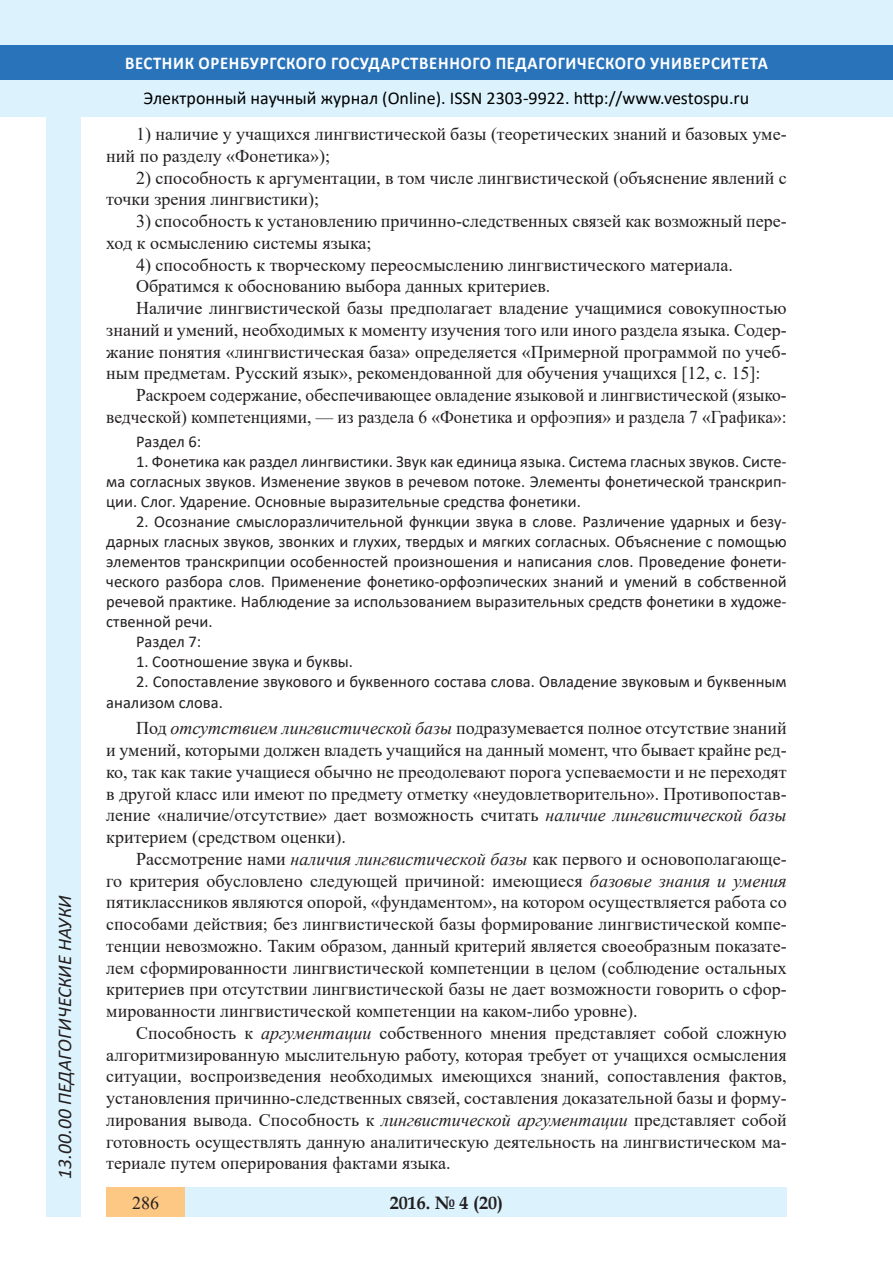
<style>
.page{position:relative;width:893px;height:1263px;background:#fff}
.page>*{position:absolute;margin:0;border:0;box-sizing:border-box;transform-origin:0 0}
.t1{font:italic 19.5px "Calibri";color:#231f20}
.Стиль2{font:18px/21.8px "Times New Roman";color:#231f20;text-align:justify}
.t2{font:18px "Calibri";color:#000}
.t3{font:700 18px "Calibri";letter-spacing:.04em;color:#fff;scale:.93 1}
.t4{font:700 18px "Book Antiqua";color:#231f20}
.Стиль2-2{font:16.5px/20px "Calibri";color:#231f20;text-align:justify}
.s1{font-style:italic}
</style>
<div class="page">
<div style="left:0;top:0;width:893px;height:116px;background:#dcf2fc"></div>
<div style="left:0;top:45px;width:893px;height:34px;background:#2873ba"></div>
<div style="left:106px;top:1188px;width:681px;height:29px;background:#dcf2fc"></div>
<div style="left:106px;top:1188px;width:79px;height:29px;background:#fdc784"></div>
<div style="left:47px;top:116px;width:34px;height:1101px;background:#dcf2fc"></div>
<p class="t1" style="left:51px;top:1179px;width:285px;rotate:-90deg">13.00.00 ПЕДАГОГИЧЕСКИЕ НАУКИ</p>
<p class="t1" style="left:51px;top:1105px;width:206px;rotate:-90deg">БИОЛОГИЧЕСКИЕ НАУКИ</p>
<p class="t1" style="left:51px;top:1179px;width:11px;rotate:-90deg">0</p>
<p class="t3" style="left:125px;top:50px;width:693px">ВЕСТНИК ОРЕНБУРГСКОГО ГОСУДАРСТВЕННОГО ПЕДАГОГИЧЕСКОГО УНИВЕРСИТЕТА</p>
<p class="t2" style="left:144px;top:85px;width:607px">Электронный научный журнал (Online). ISSN 2303-9922. http://www.vestospu.ru</p>
<p class="t2" style="left:583px;top:85px;width:13px">t</p>
<p class="Стиль2" style="left:106px;top:123px;width:682px;text-indent:30px">1) наличие у учащихся лингвистической базы (теоретических знаний и базовых уме&shy;ний по разделу «Фонетика»);</p>
<p class="Стиль2" style="left:106px;top:166px;width:682px;text-indent:30px">2) способность к аргументации, в том числе лингвистической (объяснение явлений с точки зрения лингвистики);</p>
<p class="Стиль2" style="left:106px;top:210px;width:682px;text-indent:30px">3) способность к установлению причинно-следственных связей как возможный пере&shy;ход к осмыслению системы языка;</p>
<p class="Стиль2" style="left:136px;top:253px;width:598px">4) способность к творческому переосмыслению лингвистического материала.</p>
<p class="Стиль2" style="left:136px;top:275px;width:416px">Обратимся к обоснованию выбора данных критериев.</p>
<p class="Стиль2" style="left:106px;top:297px;width:682px;text-indent:30px">Наличие лингвистической базы предполагает владение учащимися совокупностью знаний и умений, необходимых к моменту изучения того или иного раздела языка. Содер&shy;жание понятия «лингвистическая база» определяется «Примерной программой по учеб&shy;ным предметам. Русский язык», рекомендованной для обучения учащихся [12, с. 15]:</p>
<p class="Стиль2" style="left:106px;top:384px;width:682px;text-align:right">Раскроем содержание, обеспечивающее овладение языковой и лингвистической (языко&shy;ведческой) компетенциями, — из раздела 6 «Фонетика и орфоэпия» и раздела 7 «Графика»:</p>
<p class="Стиль2-2" style="left:136px;top:431px;width:67px">Раздел 6:</p>
<p class="Стиль2-2" style="left:106px;top:451px;width:682px;text-indent:30px">1. Фонетика как раздел лингвистики. Звук как единица языка. Система гласных звуков. Систе&shy;ма согласных звуков. Изменение звуков в речевом потоке. Элементы фонетической транскрип&shy;ции. Слог. Ударение. Основные выразительные средства фонетики.</p>
<p class="Стиль2-2" style="left:106px;top:511px;width:682px;text-indent:30px">2. Осознание смыслоразличительной функции звука в слове. Различение ударных и безу&shy;дарных гласных звуков, звонких и глухих, твердых и мягких согласных. Объяснение с помощью элементов транскрипции особенностей произношения и написания слов. Проведение фонети&shy;ческого разбора слов. Применение фонетико-орфоэпических знаний и умений в собственной речевой практике. Наблюдение за использованием выразительных средств фонетики в художе&shy;ственной речи.</p>
<p class="Стиль2-2" style="left:136px;top:631px;width:67px">Раздел 7:</p>
<p class="Стиль2-2" style="left:136px;top:651px;width:218px">1. Соотношение звука и буквы.</p>
<p class="Стиль2-2" style="left:106px;top:670px;width:682px;line-height:21.8px;text-indent:30px">2. Сопоставление звукового и буквенного состава слова. Овладение звуковым и буквенным анализом слова.</p>
<p class="Стиль2" style="left:106px;top:717px;width:682px;text-indent:30px">Под <span class="s1">отсутствием лингвистической базы</span> подразумевается полное отсутствие знаний и умений, которыми должен владеть учащийся на данный момент, что бывает крайне ред&shy;ко, так как такие учащиеся обычно не преодолевают порога успеваемости и не переходят в другой класс или имеют по предмету отметку «неудовлетворительно». Противопостав&shy;ление «наличие/отсутствие» дает возможность считать <span class="s1">наличие лингвистической базы </span>критерием (средством оценки).</p>
<p class="Стиль2" style="left:106px;top:847px;width:682px;text-indent:30px">Рассмотрение нами <span class="s1">наличия лингвистической базы</span> как первого и основополагающе&shy;го критерия обусловлено следующей причиной: имеющиеся <span class="s1">базовые знания и умения </span>пятиклассников являются опорой, «фундаментом», на котором осуществляется работа со способами действия; без лингвистической базы формирование лингвистической компе&shy;тенции невозможно. Таким образом, данный критерий является своеобразным показате&shy;лем сформированности лингвистической компетенции в целом (соблюдение остальных критериев при отсутствии лингвистической базы не дает возможности говорить о сфор&shy;мированности лингвистической компетенции на каком-либо уровне).</p>
<p class="Стиль2" style="left:106px;top:1021px;width:682px;text-indent:30px">Способность к <span class="s1">аргументации</span> собственного мнения представляет собой сложную алгоритмизированную мыслительную работу, которая требует от учащихся осмысления ситуации, воспроизведения необходимых имеющихся знаний, сопоставления фактов, установления причинно-следственных связей, составления доказательной базы и форму&shy;лирования вывода. Способность к <span class="s1">лингвистической аргументации</span> представляет собой готовность осуществлять данную аналитическую деятельность на лингвистическом ма&shy;териале путем оперирования фактами языка.</p>
<p class="Стиль2" style="left:132px;top:1191px;width:28px">286</p>
<p class="t4" style="left:390px;top:1190px;width:115px">2016. № 4 (20)</p>
</div>
